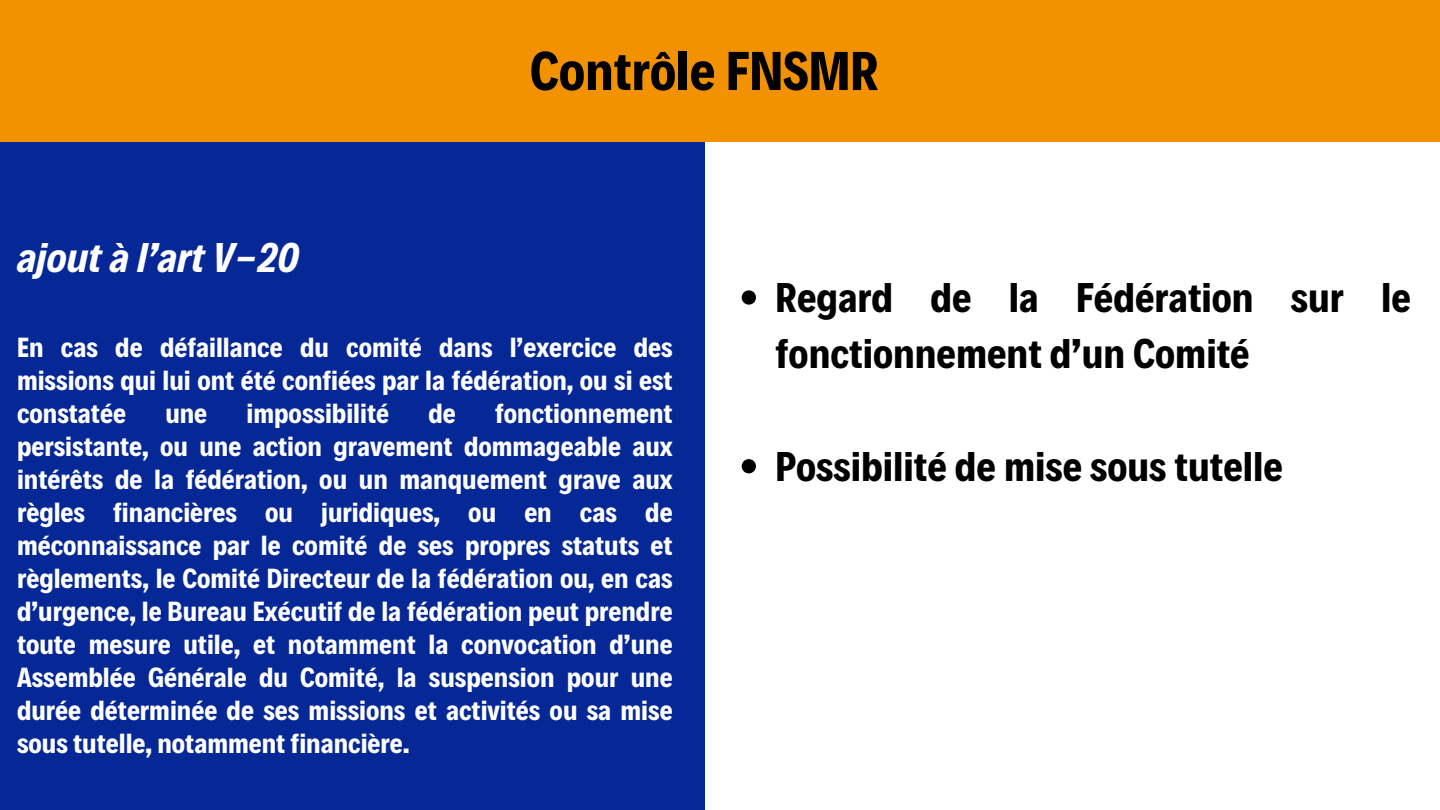
<style>
.page{position:relative;width:1440px;height:810px;background:#fff}
.page>*{position:absolute;margin:0;border:0;box-sizing:border-box;transform-origin:0 0}
.t1{font:700 55.2px "Decalotype";color:#000}
.t2{font:700 42px/56.2px "Decalotype";color:#000}
.t3{font:italic 700 42px "Decalotype";color:#fff}
.t4{font:700 28px/33px "Decalotype";color:#fff;text-align:justify}
</style>
<div class="page">
<div style="left:0;top:127px;width:704px;height:683px;background:#052896"></div>
<div style="left:0;top:0;width:1440px;height:141px;background:#f39200"></div>
<svg style="left:742px;top:290px;width:14px;height:15px"></svg>
<svg style="left:742px;top:459px;width:14px;height:14px"></svg>
<h1 class="t3" style="left:17px;top:229px;width:284px">ajout à l’art V-20</h1>
<p class="t1" style="left:530px;top:34px;width:350px">Contrôle FNSMR</p>
<h2 class="t4" style="left:17px;top:329px;width:657px">En cas de défaillance du comité dans l’exercice des missions qui lui ont été confiées par la fédération, ou si est constatée</h2>
<h2 class="t4" style="left:17px;top:395px;width:657px;text-indent:478px">fonctionnement persistante, ou une action gravement dommageable aux intérêts de la fédération, ou un manquement grave aux règles financières ou juridiques, ou en cas de méconnaissance par le comité de ses propres statuts et règlements, le Comité Directeur de la fédération ou, en cas d’urgence, le Bureau Exécutif de la fédération peut prendre toute mesure utile, et notamment la convocation d’une Assemblée Générale du Comité, la suspension pour une durée déterminée de ses missions et activités ou sa mise sous tutelle, notamment financière.</h2>
<h2 class="t4" style="left:165px;top:395px;width:43px">une</h2>
<h2 class="t4" style="left:247px;top:395px;width:144px">impossibilité</h2>
<h2 class="t4" style="left:428px;top:395px;width:29px">de</h2>
<p class="t2" style="left:776px;top:267px;width:637px">Regard de la Fédération sur le fonctionnement d’un Comité</p>
<p class="t2" style="left:776px;top:436px;width:509px">Possibilité de mise sous tutelle</p>
</div>
